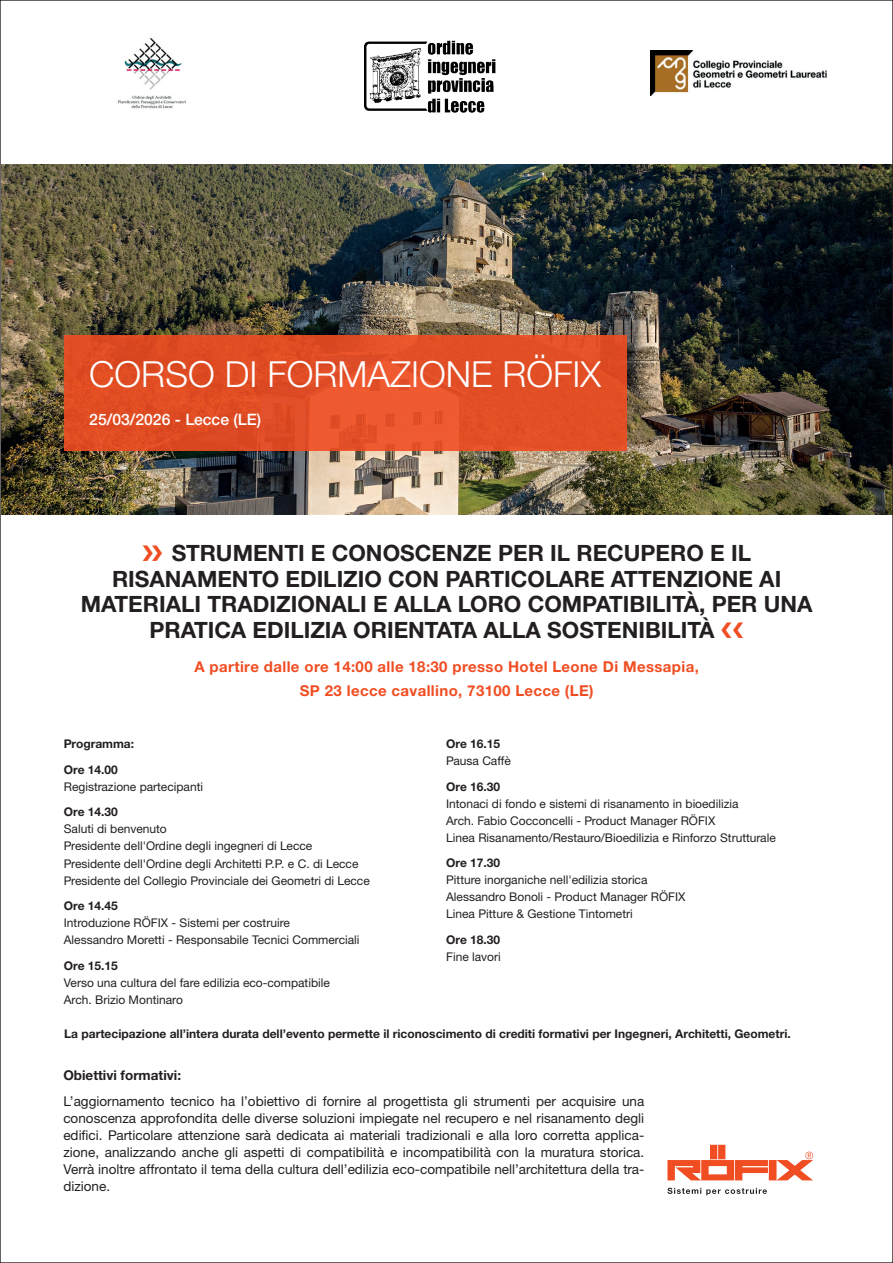
<style>
.page{position:relative;width:893px;height:1263px;background:#fff}
.page>*{position:absolute;margin:0;border:0;box-sizing:border-box;transform-origin:0 0}
.t1{font:300 36px "Helvetica Neue LTW1 G";color:#fff}
.t2{font:700 22.5px/25.5px "Helvetica Neue LTW1 G";color:#231f20;text-align:center}
.t3{font:500 15.75px "Helvetica Neue LTW1 G";color:#fff}
.t4{font:700 15px/24px "Helvetica Neue LTW1 G";letter-spacing:.025em;color:#f04d22;text-align:center}
.t5{font:13.5px/17px "Helvetica Neue LTW1 G";color:#231f20;text-align:justify}
.t6{font:700 13.5px "Helvetica Neue LTW1 G";color:#231f20}
.t7{font:12px/17px "Helvetica Neue LTW1 G";color:#231f20}
.t8{font:700 12px/25.5px "Helvetica Neue LTW1 G";color:#231f20}
.s1{color:#f04d22}
</style>
<div class="page">
<img style="left:651px;top:51px;width:176px;height:45px">
<img style="left:2px;top:165px;width:889px;height:349px">
<div style="left:64px;top:336px;width:563px;height:115px;background:linear-gradient(to right,#df4c23,#e65229)"></div>
<img style="left:118px;top:38px;width:68px;height:71px">
<img style="left:365px;top:40px;width:131px;height:73px">
<svg style="left:667px;top:1188px;width:100px;height:7px"></svg>
<svg style="left:667px;top:1145px;width:146px;height:35px"></svg>
<h1 class="t1" style="left:89px;top:352px;width:513px">CORSO DI FORMAZIONE RÖFIX</h1>
<h3 class="t3" style="left:89px;top:410px;width:173px">25/03/2026 - Lecce (LE)</h3>
<h2 class="t2" style="left:81px;top:540px;width:733px"><span class="s1">❯❯</span> STRUMENTI E CONOSCENZE PER IL RECUPERO E IL RISANAMENTO EDILIZIO CON PARTICOLARE ATTENZIONE AI MATERIALI TRADIZIONALI E ALLA LORO COMPATIBILITÀ, PER UNA PRATICA EDILIZIA ORIENTATA ALLA SOSTENIBILITÀ <span class="s1">❮❮</span></h2>
<p class="t4" style="left:194px;top:654px;width:506px">A partire dalle ore 14:00 alle 18:30 presso Hotel Leone Di Messapia,<br>SP 23 lecce cavallino, 73100 Lecce (LE)</p>
<p class="t8" style="left:64px;top:731px;width:72px">Programma:<br>Ore 14.00</p>
<p class="t7" style="left:64px;top:778px;width:141px">Registrazione partecipanti</p>
<p class="t8" style="left:64px;top:799px;width:56px">Ore 14.30</p>
<p class="t7" style="left:64px;top:821px;width:308px">Saluti di benvenuto<br>Presidente dell'Ordine degli ingegneri di Lecce Presidente dell'Ordine degli Architetti P.P. e C. di Lecce Presidente del Collegio Provinciale dei Geometri di Lecce</p>
<p class="t8" style="left:64px;top:893px;width:56px">Ore 14.45</p>
<p class="t7" style="left:64px;top:914px;width:297px">Introduzione RÖFIX - Sistemi per costruire<br>Alessandro Moretti - Responsabile Tecnici Commerciali</p>
<p class="t8" style="left:64px;top:952px;width:56px">Ore 15.15</p>
<p class="t7" style="left:64px;top:974px;width:268px">Verso una cultura del fare edilizia eco-compatibile<br>Arch. Brizio Montinaro</p>
<p class="t8" style="left:446px;top:731px;width:56px">Ore 16.15</p>
<p class="t7" style="left:446px;top:752px;width:66px">Pausa Caffè</p>
<p class="t8" style="left:446px;top:774px;width:56px">Ore 16.30</p>
<p class="t7" style="left:446px;top:795px;width:331px">Intonaci di fondo e sistemi di risanamento in bioedilizia<br>Arch. Fabio Cocconcelli - Product Manager RÖFIX<br>Linea Risanamento/Restauro/Bioedilizia e Rinforzo Strutturale</p>
<p class="t8" style="left:446px;top:850px;width:56px">Ore 17.30</p>
<p class="t7" style="left:446px;top:872px;width:241px">Pitture inorganiche nell'edilizia storica<br>Alessandro Bonoli - Product Manager RÖFIX<br>Linea Pitture &amp; Gestione Tintometri</p>
<p class="t8" style="left:446px;top:927px;width:56px">Ore 18.30</p>
<p class="t7" style="left:446px;top:948px;width:56px">Fine lavori</p>
<p class="t8" style="left:64px;top:1020px;width:728px">La partecipazione all’intera durata dell’evento permette il riconoscimento di crediti formativi per Ingegneri, Architetti, Geometri.</p>
<p class="t6" style="left:63px;top:1067px;width:119px">Obiettivi formativi:</p>
<p class="t5" style="left:63px;top:1092px;width:582px">L’aggiornamento tecnico ha l’obiettivo di fornire al progettista gli strumenti per acquisire una conoscenza approfondita delle diverse soluzioni impiegate nel recupero e nel risanamento degli edifici. Particolare attenzione sarà dedicata ai materiali tradizionali e alla loro corretta applica&shy;zione, analizzando anche gli aspetti di compatibilità e incompatibilità con la muratura storica.<br>Verrà inoltre affrontato il tema della cultura dell’edilizia eco-compatibile nell’architettura della tra&shy;dizione.</p>
</div>
